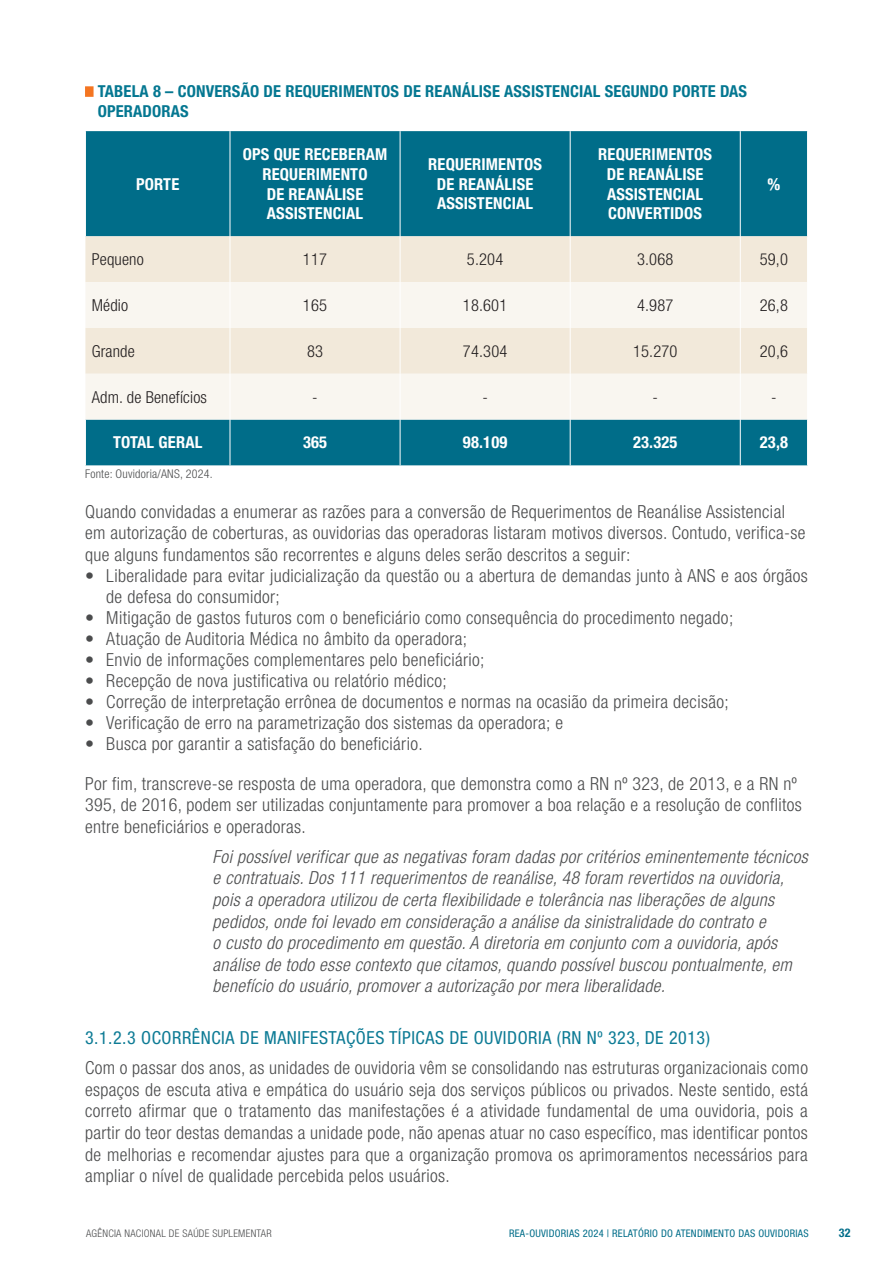
<style>
.page{position:relative;width:893px;height:1263px;background:#fff}
.page>*{position:absolute;margin:0;border:0;box-sizing:border-box;transform-origin:0 0}
.t1{font:300 condensed 18px/21.6px "Helvetica Neue LT Std";letter-spacing:.02em;color:#4b4c4d}
.t2{font:italic 300 condensed 18px/21.6px "Helvetica Neue LT Std";letter-spacing:.02em;color:#4b4c4d}
.t3{font:condensed 18px "Helvetica Neue LT Std";letter-spacing:.03em;color:#0d7b95}
.t4{font:700 condensed 16.5px/19.8px "Helvetica Neue LT Std";letter-spacing:.01em;color:#fff;text-align:center}
.t5{font:300 condensed 16.5px "Helvetica Neue LT Std";letter-spacing:.01em;color:#231f20}
.t6{font:700 condensed 16.5px/19.8px "Helvetica Neue LT Std";letter-spacing:.01em;color:#047791}
.t7{font:300 condensed 12px "Helvetica Neue LT Std";letter-spacing:.02em;color:#4b4c4d}
.t8{font:700 condensed 12px "Helvetica Neue LT Std";color:#006d89}
.t9{font:condensed 10.5px "Helvetica Neue LT Std";letter-spacing:.025em;color:#006d89}
.t10{font:300 condensed 10.5px "Helvetica Neue LT Std";letter-spacing:.025em;color:#4b4c4d}
</style>
<div class="page">
<div style="left:85px;top:86px;width:9px;height:11px;background:#f47521"></div>
<div style="left:86px;top:131px;width:721px;height:334px;background:#006d89"></div>
<div style="left:85px;top:236px;width:722px;height:46px;background:#f2e9da"></div>
<svg style="left:85px;top:282px;width:722px;height:138px;fill:#f9f6f0"></svg>
<hr style="left:230px;top:131px;width:1px;height:105px;background:#fff">
<hr style="left:400px;top:131px;width:1px;height:105px;background:#fff">
<hr style="left:570px;top:131px;width:1px;height:105px;background:#fff">
<hr style="left:740px;top:131px;width:1px;height:105px;background:#fff">
<hr style="left:230px;top:236px;width:1px;height:46px;background:#fff">
<hr style="left:400px;top:236px;width:1px;height:46px;background:#fff">
<hr style="left:570px;top:236px;width:1px;height:46px;background:#fff">
<hr style="left:740px;top:236px;width:1px;height:46px;background:#fff">
<hr style="left:230px;top:282px;width:1px;height:46px;background:#fff">
<hr style="left:400px;top:282px;width:1px;height:46px;background:#fff">
<hr style="left:570px;top:282px;width:1px;height:46px;background:#fff">
<hr style="left:740px;top:282px;width:1px;height:46px;background:#fff">
<hr style="left:230px;top:328px;width:1px;height:46px;background:#fff">
<hr style="left:400px;top:328px;width:1px;height:46px;background:#fff">
<hr style="left:570px;top:328px;width:1px;height:46px;background:#fff">
<hr style="left:740px;top:328px;width:1px;height:46px;background:#fff">
<hr style="left:230px;top:374px;width:1px;height:46px;background:#fff">
<hr style="left:400px;top:374px;width:1px;height:46px;background:#fff">
<hr style="left:570px;top:374px;width:1px;height:46px;background:#fff">
<hr style="left:740px;top:374px;width:1px;height:46px;background:#fff">
<hr style="left:230px;top:420px;width:1px;height:45px;background:#fff">
<hr style="left:400px;top:420px;width:1px;height:45px;background:#fff">
<hr style="left:570px;top:420px;width:1px;height:45px;background:#fff">
<hr style="left:740px;top:420px;width:1px;height:45px;background:#fff">
<p class="t6" style="left:98px;top:81px;width:651px">TABELA 8 – CONVERSÃO DE REQUERIMENTOS DE REANÁLISE ASSISTENCIAL SEGUNDO PORTE DAS<br>OPERADORAS</p>
<p class="t4" style="left:136px;top:174px;width:45px">PORTE</p>
<p class="t4" style="left:243px;top:144px;width:146px">OPS QUE RECEBERAM<br>REQUERIMENTO<br>DE REANÁLISE<br>ASSISTENCIAL</p>
<p class="t4" style="left:428px;top:154px;width:115px">REQUERIMENTOS<br>DE REANÁLISE<br>ASSISTENCIAL</p>
<p class="t4" style="left:598px;top:144px;width:115px">REQUERIMENTOS<br>DE REANÁLISE<br>ASSISTENCIAL<br>CONVERTIDOS</p>
<p class="t4" style="left:767px;top:174px;width:14px">%</p>
<p class="t5" style="left:92px;top:250px;width:53px">Pequeno</p>
<p class="t5" style="left:303px;top:250px;width:26px">117</p>
<p class="t5" style="left:467px;top:250px;width:38px">5.204</p>
<p class="t5" style="left:637px;top:250px;width:38px">3.068</p>
<p class="t5" style="left:760px;top:250px;width:30px">59,0</p>
<p class="t5" style="left:92px;top:296px;width:38px">Médio</p>
<p class="t5" style="left:303px;top:296px;width:26px">165</p>
<p class="t5" style="left:463px;top:296px;width:46px">18.601</p>
<p class="t5" style="left:637px;top:296px;width:38px">4.987</p>
<p class="t5" style="left:760px;top:296px;width:30px">26,8</p>
<p class="t5" style="left:92px;top:341px;width:44px">Grande</p>
<p class="t5" style="left:307px;top:341px;width:18px">83</p>
<p class="t5" style="left:463px;top:341px;width:46px">74.304</p>
<p class="t5" style="left:633px;top:341px;width:46px">15.270</p>
<p class="t5" style="left:760px;top:341px;width:30px">20,6</p>
<p class="t5" style="left:92px;top:387px;width:117px">Adm. de Benefícios</p>
<p class="t5" style="left:312px;top:387px;width:7px">-</p>
<p class="t5" style="left:482px;top:387px;width:7px">-</p>
<p class="t5" style="left:652px;top:387px;width:7px">-</p>
<p class="t5" style="left:771px;top:387px;width:7px">-</p>
<p class="t4" style="left:113px;top:432px;width:91px">TOTAL GERAL</p>
<p class="t4" style="left:303px;top:432px;width:26px">365</p>
<p class="t4" style="left:463px;top:432px;width:46px">98.109</p>
<p class="t4" style="left:633px;top:432px;width:46px">23.325</p>
<p class="t4" style="left:760px;top:432px;width:30px">23,8</p>
<p class="t7" style="left:85px;top:467px;width:129px">Fonte: Ouvidoria/ANS, 2024.</p>
<p class="t1" style="left:85px;top:500px;width:722px">Quando convidadas a enumerar as razões para a conversão de Requerimentos de Reanálise Assistencial em autorização de coberturas, as ouvidorias das operadoras listaram motivos diversos. Contudo, verifica-se que alguns fundamentos são recorrentes e alguns deles serão descritos a seguir:</p>
<p class="t1" style="left:106px;top:565px;width:703px;line-height:21px;text-indent:-21px">• Liberalidade para evitar judicialização da questão ou a abertura de demandas junto à ANS e aos órgãos de defesa do consumidor;</p>
<p class="t1" style="left:85px;top:606px;width:650px">• Mitigação de gastos futuros com o beneficiário como consequência do procedimento negado;</p>
<p class="t1" style="left:85px;top:627px;width:384px">• Atuação de Auditoria Médica no âmbito da operadora;</p>
<p class="t1" style="left:85px;top:648px;width:401px">• Envio de informações complementares pelo beneficiário;</p>
<p class="t1" style="left:85px;top:669px;width:363px">• Recepção de nova justificativa ou relatório médico;</p>
<p class="t1" style="left:85px;top:690px;width:645px">• Correção de interpretação errônea de documentos e normas na ocasião da primeira decisão;</p>
<p class="t1" style="left:85px;top:711px;width:480px">• Verificação de erro na parametrização dos sistemas da operadora; e</p>
<p class="t1" style="left:85px;top:733px;width:339px">• Busca por garantir a satisfação do beneficiário.</p>
<p class="t1" style="left:85px;top:772px;width:718px">Por fim, transcreve-se resposta de uma operadora, que demonstra como a RN nº 323, de 2013, e a RN nº<br>395, de 2016, podem ser utilizadas conjuntamente para promover a boa relação e a resolução de conflitos entre beneficiários e operadoras.</p>
<p class="t2" style="left:213px;top:846px;width:597px">Foi possível verificar que as negativas foram dadas por critérios eminentemente técnicos e contratuais. Dos 111 requerimentos de reanálise, 48 foram revertidos na ouvidoria, pois a operadora utilizou de certa flexibilidade e tolerância nas liberações de alguns pedidos, onde foi levado em consideração a análise da sinistralidade do contrato e<br>o custo do procedimento em questão. A diretoria em conjunto com a ouvidoria, após análise de todo esse contexto que citamos, quando possível buscou pontualmente, em benefício do usuário, promover a autorização por mera liberalidade.</p>
<p class="t3" style="left:85px;top:1027px;width:626px">3.1.2.3 OCORRÊNCIA DE MANIFESTAÇÕES TÍPICAS DE OUVIDORIA (RN Nº 323, DE 2013)</p>
<p class="t1" style="left:85px;top:1057px;width:724px;text-align:justify">Com o passar dos anos, as unidades de ouvidoria vêm se consolidando nas estruturas organizacionais como espaços de escuta ativa e empática do usuário seja dos serviços públicos ou privados. Neste sentido, está correto afirmar que o tratamento das manifestações é a atividade fundamental de uma ouvidoria, pois a partir do teor destas demandas a unidade pode, não apenas atuar no caso específico, mas identificar pontos de melhorias e recomendar ajustes para que a organização promova os aprimoramentos necessários para ampliar o nível de qualidade percebida pelos usuários.</p>
<p class="t10" style="left:86px;top:1227px;width:187px">AGÊNCIA NACIONAL DE SAÚDE SUPLEMENTAR</p>
<p class="t9" style="left:509px;top:1227px;width:301px">REA-OUVIDORIAS 2024 | RELATÓRIO DO ATENDIMENTO DAS OUVIDORIAS</p>
<p class="t8" style="left:839px;top:1225px;width:13px">32</p>
</div>
